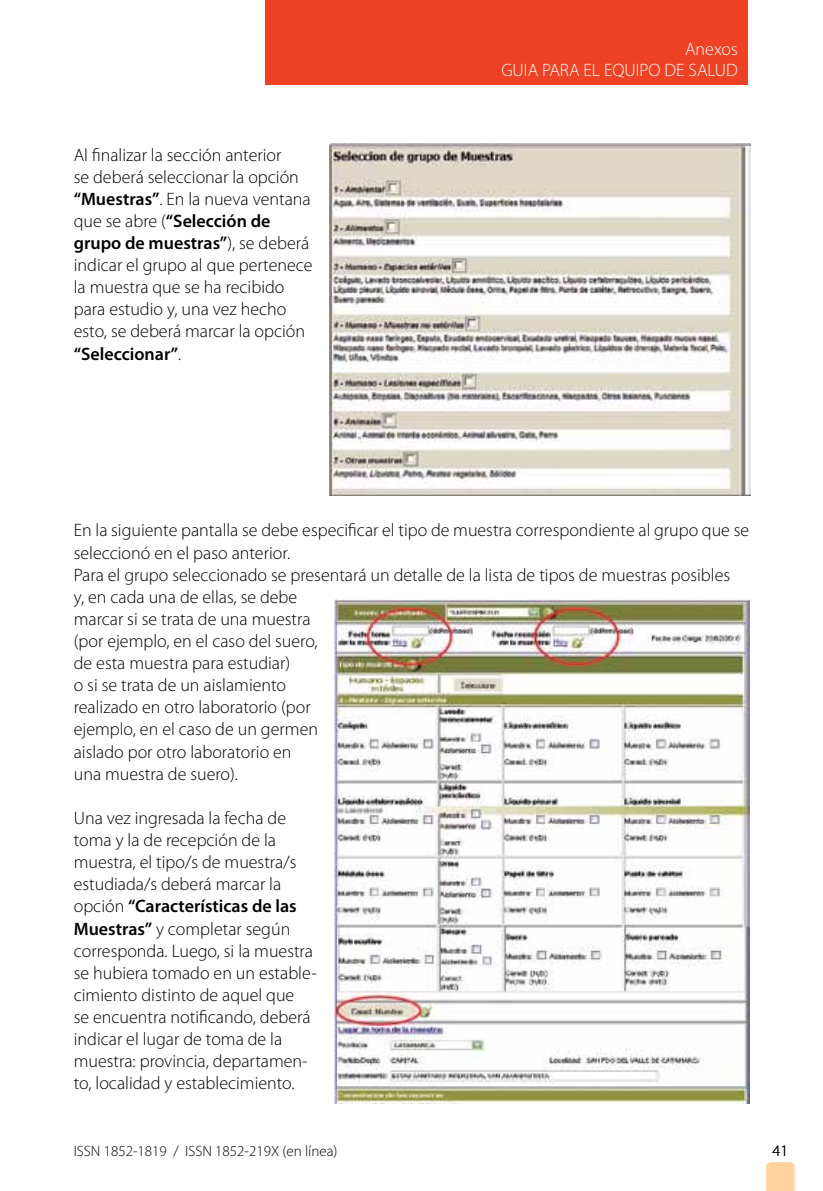
<style>
.page{position:relative;width:823px;height:1191px;background:#fff}
.page>*{position:absolute;margin:0;border:0;box-sizing:border-box;transform-origin:0 0}
.t1{font:300 18px/22.2px "Myriad Pro";color:#000}
.t2{font:300 18px/21.6px "Myriad Pro";color:#fff;text-align:right}
.t3{font:300 16px "Myriad Pro";color:#000}
.t4{font:300 15px "Myriad Pro";color:#000}
.s1{font-weight:600}
</style>
<div class="page">
<svg style="left:766px;top:1162px;width:28px;height:29px"></svg>
<div style="left:265px;top:0;width:482px;height:85px;background:#ef4123"></div>
<img style="left:330px;top:143px;width:419px;height:352px">
<img style="left:334px;top:600px;width:414px;height:503px">
<p class="t1" style="left:74px;top:144px;width:240px">Al finalizar la sección anterior<br>se deberá seleccionar la opción <span class="s1">“Muestras”</span>. En la nueva ventana que se abre (<span class="s1">“Selección de grupo de muestras”</span>), se deberá indicar el grupo al que pertenece la muestra que se ha recibido para estudio y, una vez hecho esto, se deberá marcar la opción <span class="s1">“Seleccionar”</span>.</p>
<p class="t2" style="left:501px;top:38px;width:238px">Anexos<br>GUIA PARA EL EQUIPO DE SALUD</p>
<p class="t1" style="left:74px;top:519px;width:676px">En la siguiente pantalla se debe especificar el tipo de muestra correspondiente al grupo que se seleccionó en el paso anterior.<br>Para el grupo seleccionado se presentará un detalle de la lista de tipos de muestras posibles<br>y, en cada una de ellas, se debe<br>marcar si se trata de una muestra<br>(por ejemplo, en el caso del suero,<br>de esta muestra para estudiar)<br>o si se trata de un aislamiento<br>realizado en otro laboratorio (por<br>ejemplo, en el caso de un germen<br>aislado por otro laboratorio en<br>una muestra de suero).</p>
<p class="t1" style="left:74px;top:807px;width:244px">Una vez ingresada la fecha de toma y la de recepción de la muestra, el tipo/s de muestra/s estudiada/s deberá marcar la opción <span class="s1">“Características de las<br>Muestras”</span> y completar según corresponda. Luego, si la muestra se hubiera tomado en un estable&shy;cimiento distinto de aquel que<br>se encuentra notificando, deberá indicar el lugar de toma de la muestra: provincia, departamen&shy;to, localidad y establecimiento.</p>
<p class="t4" style="left:74px;top:1143px;width:265px">ISSN 1852-1819 / ISSN 1852-219X (en línea)</p>
<p class="t3" style="left:772px;top:1141px;width:17px">41</p>
</div>
